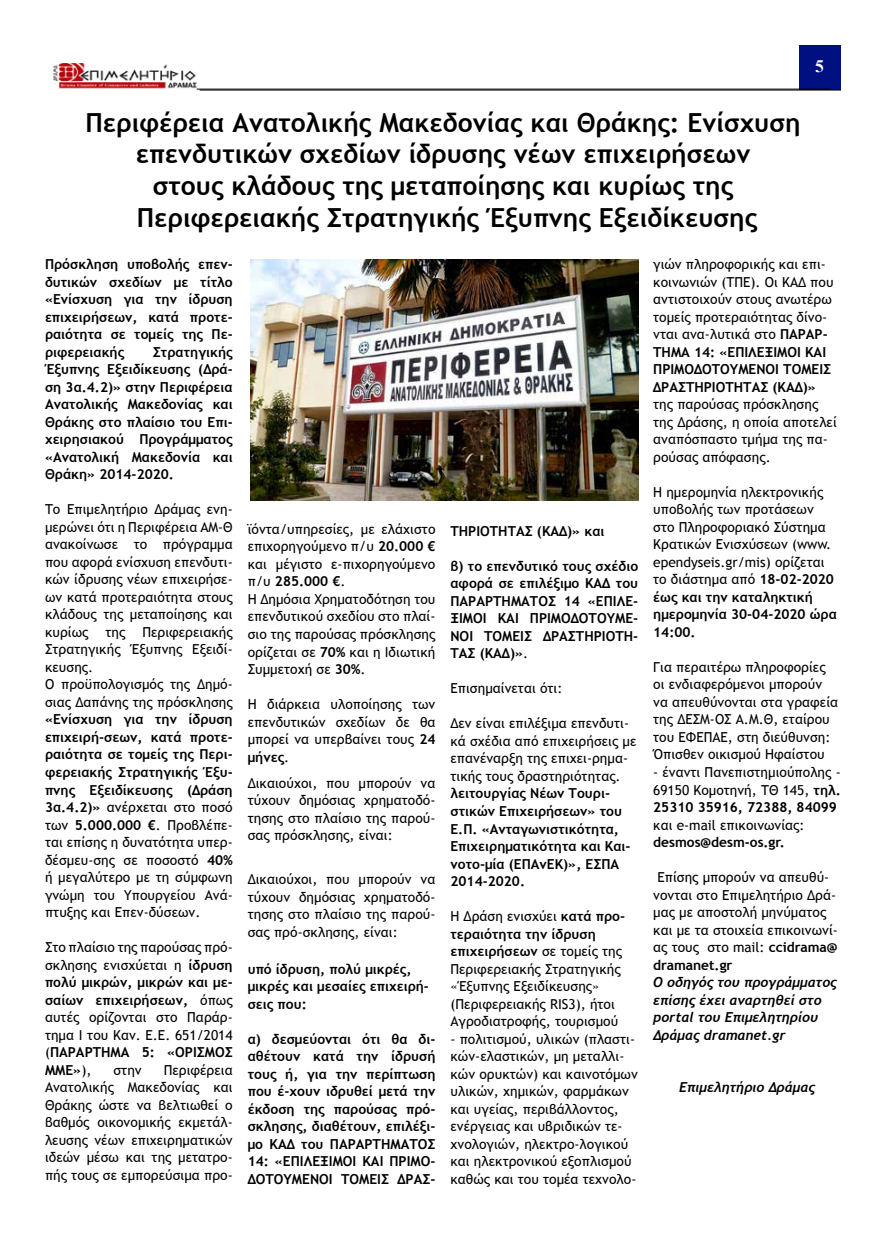
<style>
.page{position:relative;width:886px;height:1241px;background:#fff}
.page>*{position:absolute;margin:0;border:0;box-sizing:border-box;transform-origin:0 0}
.t1{font:700 26.25px/31.5px "Trebuchet MS";color:#000;text-align:center}
.t2{font:700 17.5px "Times New Roman";color:#fff}
.t3{font:13.75px/17.5px "Trebuchet MS";color:#000}
.t4{font:700 13.75px/17.5px "Trebuchet MS";color:#000;text-align:justify}
.t5{font:italic 700 13.75px/17.5px "Trebuchet";color:#000}
.s1{font-weight:700}
.s2{font-weight:400}
</style>
<div class="page">
<div style="left:799px;top:45px;width:42px;height:44px;background:#001080"></div>
<img style="left:52px;top:64px;width:148px;height:27px">
<hr style="left:200px;top:90px;width:641px;height:1px;background:#000">
<hr style="left:197px;top:89px;width:634px;height:1px;background:#000">
<img style="left:250px;top:259px;width:388px;height:241px">
<p class="t2" style="left:815px;top:54px;width:10px">5</p>
<h1 class="t1" style="left:85px;top:107px;width:717px">Περιφέρεια Ανατολικής Μακεδονίας και Θράκης: Ενίσχυση επενδυτικών σχεδίων ίδρυσης νέων επιχειρήσεων<br>στους κλάδους της μεταποίησης και κυρίως της Περιφερειακής Στρατηγικής Έξυπνης Εξειδίκευσης</h1>
<p class="t3" style="left:653px;top:255px;width:182px">γιών πληροφορικής και επι&shy;κοινωνιών (ΤΠΕ). Οι ΚΑΔ που αντιστοιχούν στους ανωτέρω τομείς προτεραιότητας δίνο&shy;νται ανα-λυτικά στο <span class="s1">ΠΑΡΑΡ-<br>ΤΗΜΑ 14: «ΕΠΙΛΕΞΙΜΟΙ ΚΑΙ<br>ΠΡΙΜΟΔΟΤΟΥΜΕΝΟΙ ΤΟΜΕΙΣ<br>ΔΡΑΣΤΗΡΙΟΤΗΤΑΣ (ΚΑΔ)»</span></p>
<p class="t3" style="left:653px;top:395px;width:185px">της παρούσας πρόσκλησης της Δράσης, η οποία αποτελεί αναπόσπαστο τμήμα της πα&shy;ρούσας απόφασης.</p>
<p class="t3" style="left:653px;top:483px;width:185px">Η ημερομηνία ηλεκτρονικής υποβολής των προτάσεων στο Πληροφοριακό Σύστημα<br>Κρατικών Ενισχύσεων (www. ependyseis.gr/mis) ορίζεται το διάστημα από <span class="s1">18-02-2020 έως και την καταληκτική ημερομηνία 30-04-2020 ώρα<br>14:00.</span></p>
<p class="t3" style="left:653px;top:658px;width:186px">Για περαιτέρω πληροφορίες οι ενδιαφερόμενοι μπορούν να απευθύνονται στα γραφεία της ΔΕΣΜ-ΟΣ Α.Μ.Θ, εταίρου του ΕΦΕΠΑΕ, στη διεύθυνση:<br>Όπισθεν οικισμού Ηφαίστου</p>
<p class="t3" style="left:653px;top:763px;width:189px;text-align:justify">- έναντι Πανεπιστημιούπολης - 69150 Κομοτηνή, ΤΘ 145, <span class="s1">τηλ.<br>25310 35916, 72388, 84099</span></p>
<p class="t3" style="left:653px;top:816px;width:153px">και e-mail επικοινωνίας:</p>
<p class="t4" style="left:653px;top:833px;width:133px">desmos@desm-os.gr.</p>
<p class="t3" style="left:653px;top:868px;width:186px;text-indent:4px">Επίσης μπορούν να απευθύ&shy;νονται στο Επιμελητήριο Δρά&shy;μας με αποστολή μηνύματος και με τα στοιχεία επικοινωνί&shy;ας τους στο mail: <span class="s1">ccidrama@ dramanet.gr</span></p>
<p class="t5" style="left:653px;top:973px;width:185px">Ο οδηγός του προγράμματος επίσης έχει αναρτηθεί στο portal του Επιμελητηρίου<br>Δράμας dramanet.gr</p>
<p class="t5" style="left:679px;top:1078px;width:137px">Επιμελητήριο Δράμας</p>
<p class="t4" style="left:45px;top:255px;width:189px">Πρόσκληση υποβολής επεν&shy;δυτικών σχεδίων με τίτλο «Ενίσχυση για την ίδρυση επιχειρήσεων, κατά προτε&shy;ραιότητα σε τομείς της Πε&shy;ριφερειακής</p>
<p class="t4" style="left:45px;top:343px;width:189px;text-indent:108px">Στρατηγικής Έξυπνης Εξειδίκευσης (Δρά&shy;ση 3α.4.2)» στην Περιφέρεια Ανατολικής Μακεδονίας και Θράκης στο πλαίσιο του Επι&shy;χειρησιακού Προγράμματος «Ανατολική Μακεδονία και Θράκη» 2014-2020.</p>
<p class="t3" style="left:45px;top:500px;width:189px">Το Επιμελητήριο Δράμας ενη&shy;μερώνει ότι η Περιφέρεια ΑΜ-Θ ανακοίνωσε το πρόγραμμα που αφορά ενίσχυση επενδυτι&shy;κών ίδρυσης νέων επιχειρήσε&shy;ων κατά προτεραιότητα στους κλάδους της μεταποίησης και κυρίως της Περιφερειακής<br>Στρατηγικής Έξυπνης Εξειδί&shy;κευσης.<br>Ο προϋπολογισμός της Δημό&shy;σιας Δαπάνης της πρόσκλησης</p>
<p class="t3" style="left:45px;top:711px;width:189px;text-align:justify"><span class="s1">«Ενίσχυση για την ίδρυση επιχειρή-σεων, κατά προτε&shy;ραιότητα σε τομείς της Περι&shy;φερειακής Στρατηγικής Έξυ&shy;πνης Εξειδίκευσης (Δράση 3α.4.2)»</span> ανέρχεται στο ποσό των <span class="s1">5.000.000 €</span>. Προβλέπε&shy;ται επίσης η δυνατότητα υπερ&shy;δέσμευ-σης σε ποσοστό <span class="s1">40% </span>ή μεγαλύτερο με τη σύμφωνη γνώμη του Υπουργείου Ανά&shy;πτυξης και Επεν-δύσεων.</p>
<p class="t3" style="left:45px;top:938px;width:189px;text-align:justify">Στο πλαίσιο της παρούσας πρό&shy;σκλησης ενισχύεται η <span class="s1">ίδρυση πολύ μικρών, μικρών και με&shy;σαίων επιχειρήσεων,</span> όπως αυτές ορίζονται στο Παράρ&shy;τημα Ι του Καν. Ε.Ε. 651/2014 (<span class="s1">ΠΑΡΑΡΤΗΜΑ 5: «ΟΡΙΣΜΟΣ ΜΜΕ»</span>),</p>
<p class="t3" style="left:248px;top:520px;width:189px">ϊόντα/υπηρεσίες, με ελάχιστο επιχορηγούμενο π/υ <span class="s1">20.000 € </span>και μέγιστο ε-πιχορηγούμενο π/υ <span class="s1">285.000 €</span>.<br>Η Δημόσια Χρηματοδότηση του επενδυτικού σχεδίου στο πλαί&shy;σιο της παρούσας πρόσκλησης ορίζεται σε <span class="s1">70%</span> και η Ιδιωτική<br>Συμμετοχή σε <span class="s1">30%</span>.</p>
<p class="t3" style="left:248px;top:695px;width:189px;text-align:justify">Η διάρκεια υλοποίησης των επενδυτικών σχεδίων δε θα μπορεί να υπερβαίνει τους <span class="s1">24 μήνες</span>.</p>
<p class="t3" style="left:248px;top:774px;width:189px;text-align:justify">Δικαιούχοι, που μπορούν να τύχουν δημόσιας χρηματοδό&shy;τησης στο πλαίσιο της παρού&shy;σας πρόσκλησης, είναι:</p>
<p class="t3" style="left:248px;top:870px;width:189px;text-align:justify">Δικαιούχοι, που μπορούν να τύχουν δημόσιας χρηματοδό&shy;τησης στο πλαίσιο της παρού&shy;σας πρό-σκλησης, είναι:</p>
<p class="t4" style="left:248px;top:959px;width:183px;text-align:left">υπό ίδρυση, πολύ μικρές, μικρές και μεσαίες επιχειρή&shy;σεις που:</p>
<p class="t4" style="left:248px;top:1029px;width:189px">α) δεσμεύονται ότι θα δι&shy;αθέτουν κατά την ίδρυσή τους ή, για την περίπτωση που έ-χουν ιδρυθεί μετά την έκδοση της παρούσας πρό&shy;σκλησης, διαθέτουν, επιλέξι&shy;μο ΚΑΔ του ΠΑΡΑΡΤΗΜΑΤΟΣ 14: «ΕΠΙΛΕΞΙΜΟΙ ΚΑΙ ΠΡΙΜΟ-ΔΟΤΟΥΜΕΝΟΙ ΤΟΜΕΙΣ ΔΡΑΣ-</p>
<p class="t4" style="left:450px;top:522px;width:156px">ΤΗΡΙΟΤΗΤΑΣ (ΚΑΔ)» και</p>
<p class="t4" style="left:450px;top:557px;width:189px">β) το επενδυτικό τους σχέδιο αφορά σε επιλέξιμο ΚΑΔ του ΠΑΡΑΡΤΗΜΑΤΟΣ 14 «ΕΠΙΛΕ-ΞΙΜΟΙ ΚΑΙ ΠΡΙΜΟΔΟΤΟΥΜΕ-ΝΟΙ ΤΟΜΕΙΣ ΔΡΑΣΤΗΡΙΟΤΗ-ΤΑΣ (ΚΑΔ)»<span class="s2">.</span></p>
<p class="t3" style="left:450px;top:680px;width:113px">Επισημαίνεται ότι:</p>
<p class="t3" style="left:450px;top:714px;width:188px">Δεν είναι επιλέξιμα επενδυτι&shy;κά σχέδια από επιχειρήσεις με επανέναρξη της επιχει-ρημα&shy;τικής τους δραστηριότητας.</p>
<p class="t4" style="left:450px;top:784px;width:182px;text-align:left">λειτουργίας Νέων Τουρι&shy;στικών Επιχειρήσεων» του<br>Ε.Π. «Ανταγωνιστικότητα,<br>Επιχειρηματικότητα και Και&shy;νοτο-μία (ΕΠΑνΕΚ)», ΕΣΠΑ<br>2014-2020.</p>
<p class="t3" style="left:450px;top:907px;width:176px">Η Δράση ενισχύει <span class="s1">κατά προ&shy;τεραιότητα την ίδρυση επιχειρήσεων</span> σε τομείς της<br>Περιφερειακής Στρατηγικής «Έξυπνης Εξειδίκευσης» (Περιφερειακής RIS3), ήτοι<br>Αγροδιατροφής, τουρισμού</p>
<p class="t3" style="left:450px;top:1030px;width:189px">- πολιτισμού, υλικών (πλαστι&shy;κών-ελαστικών, μη μεταλλι&shy;κών ορυκτών) και καινοτόμων υλικών, χημικών, φαρμάκων και υγείας, περιβάλλοντος, ενέργειας και υβριδικών τε&shy;χνολογιών, ηλεκτρο-λογικού και ηλεκτρονικού εξοπλισμού καθώς και του τομέα τεχνολο-</p>
<p class="t3" style="left:45px;top:1061px;width:189px;text-align:justify;text-indent:119px">Περιφέρεια Ανατολικής Μακεδονίας και Θράκης ώστε να βελτιωθεί ο βαθμός οικονομικής εκμετάλ&shy;λευσης νέων επιχειρηματικών ιδεών μέσω και της μετατρο&shy;πής τους σε εμπορεύσιμα προ-</p>
<p class="t3" style="left:113px;top:1061px;width:30px">στην</p>
</div>
